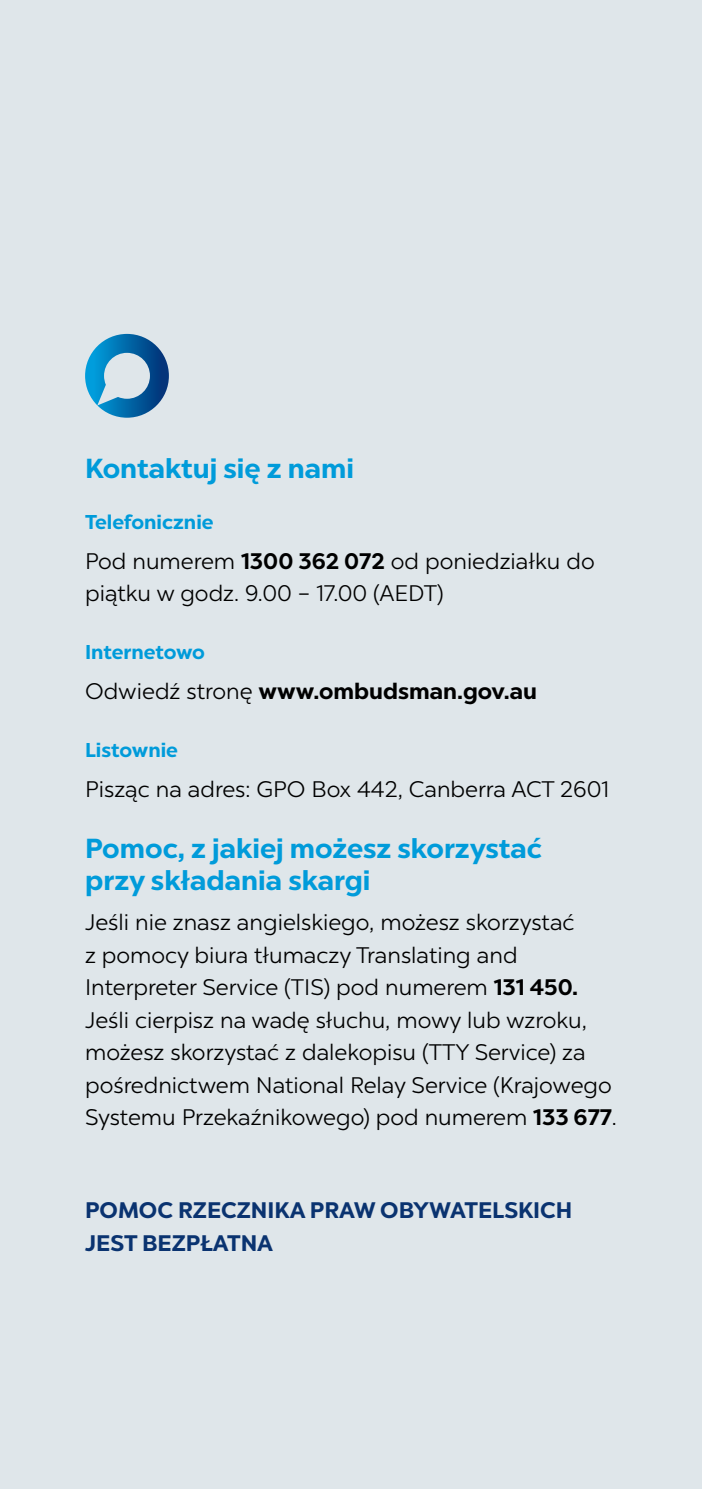
<style>
.page{position:relative;width:702px;height:1489px;background:#fff}
.page>*{position:absolute;margin:0;border:0;box-sizing:border-box;transform-origin:0 0}
.t1{font:700 27.5px/32.5px "Chronica Pro";color:#009bda}
.t2{font:22.5px/32.5px "Chronica Pro";color:#000}
.t3{font:700 22.5px/32.5px "Chronica Pro";color:#0a3370}
.t4{font:700 22.5px "Chronica Pro";color:#000}
.t5{font:700 20px "Chronica Pro";color:#009bda}
.s1{font-weight:700}
.s2{font-weight:400}
</style>
<div class="page">
<div style="left:0;top:0;width:702px;height:1488px;background:#dfe6ea"></div>
<svg style="left:85px;top:334px;width:84px;height:83px"></svg>
<p class="t1" style="left:85px;top:451px;width:270px">Kontaktuj się z nami</p>
<p class="t5" style="left:85px;top:509px;width:130px">Telefonicznie</p>
<p class="t2" style="left:85px;top:544px;width:511px">Pod numerem <span class="s1">1300 362 072</span> od poniedziałku do piątku w godz. 9.00 – 17.00 (AEDT)</p>
<p class="t5" style="left:85px;top:640px;width:121px">Internetowo</p>
<p class="t4" style="left:85px;top:677px;width:453px"><span class="s2">Odwiedź stronę</span> www.ombudsman.gov.au</p>
<p class="t5" style="left:85px;top:738px;width:94px">Listownie</p>
<p class="t2" style="left:85px;top:773px;width:525px">Pisząc na adres: GPO Box 442, Canberra ACT 2601</p>
<p class="t1" style="left:85px;top:831px;width:458px">Pomoc, z jakiej możesz skorzystać przy składania skargi</p>
<p class="t2" style="left:85px;top:905px;width:533px">Jeśli nie znasz angielskiego, możesz skorzystać<br>z pomocy biura tłumaczy Translating and Interpreter Service (TIS) pod numerem <span class="s1">131 450.<br></span>Jeśli cierpisz na wadę słuchu, mowy lub wzroku, możesz skorzystać z dalekopisu (TTY Service) za pośrednictwem National Relay Service (Krajowego Systemu Przekaźnikowego) pod numerem <span class="s1">133 677</span>.</p>
<p class="t3" style="left:85px;top:1194px;width:488px">POMOC RZECZNIKA PRAW OBYWATELSKICH<br>JEST BEZPŁATNA</p>
</div>
